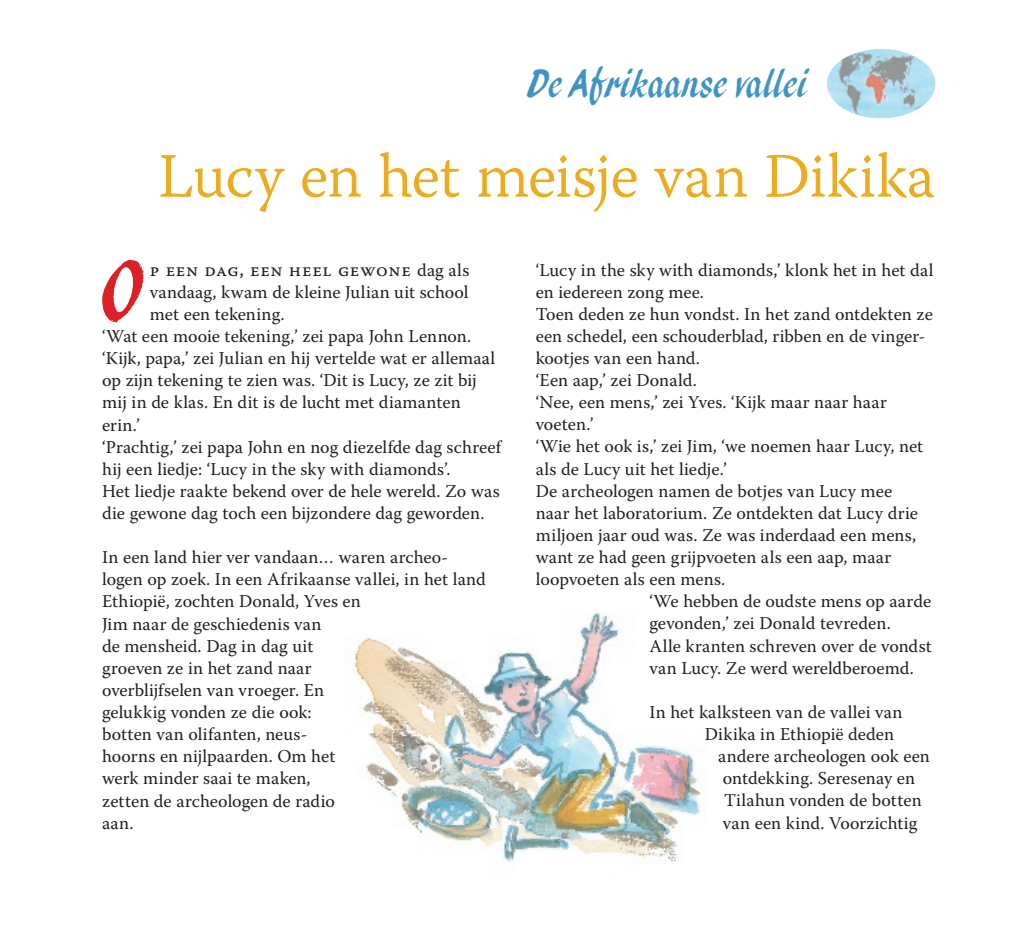
<style>
.page{position:relative;width:1012px;height:936px;background:#fff}
.page>*{position:absolute;margin:0;border:0;box-sizing:border-box;transform-origin:0 0}
.t1{font:italic 95.25px "Pendry Script Plain";color:#da2128}
.t2{font:63px "Warnock Pro Light Capt";letter-spacing:-.02em;color:#ebac20}
.t3{font:italic 45px "Pendry Script Plain";letter-spacing:.015em;color:#4094c4}
.t4{font:18px/22px "Warnock Pro";color:#231f20}
.t5{font:18px "Warnock Pro Capt";letter-spacing:.04em;color:#231f20}
.s1{font-family:"Warnock Pro"}
</style>
<div class="page">
<img style="left:354px;top:612px;width:347px;height:250px">
<img style="left:827px;top:49px;width:108px;height:69px">
<h3 class="t3" style="left:529px;top:60px;width:281px">De Afrikaanse vallei</h3>
<h2 class="t2" style="left:158px;top:138px;width:779px">Lucy en het meisje van Dikika</h2>
<h1 class="t1" style="left:102px;top:241px;width:45px">O</h1>
<p class="t5" style="left:150px;top:259px;width:321px">p een dag, een heel gewone <span class="s1">dag als</span></p>
<p class="t4" style="left:150px;top:280px;width:320px">vandaag, kwam de kleine Julian uit school</p>
<p class="t4" style="left:150px;top:303px;width:136px">met een tekening.</p>
<p class="t4" style="left:102px;top:325px;width:371px">‘Wat een mooie tekening,’ zei papa John Lennon.</p>
<p class="t4" style="left:102px;top:347px;width:395px">‘Kijk, papa,’ zei Julian en hij vertelde wat er allemaal</p>
<p class="t4" style="left:102px;top:369px;width:376px">op zijn tekening te zien was. ‘Dit is Lucy, ze zit bij</p>
<p class="t4" style="left:102px;top:391px;width:360px">mij in de klas. En dit is de lucht met diamanten</p>
<p class="t4" style="left:102px;top:413px;width:39px">erin.’</p>
<p class="t4" style="left:102px;top:435px;width:401px">‘Prachtig,’ zei papa John en nog diezelfde dag schreef</p>
<p class="t4" style="left:102px;top:457px;width:350px">hij een liedje: ‘Lucy in the sky with diamonds’.</p>
<p class="t4" style="left:102px;top:479px;width:399px">Het liedje raakte bekend over de hele wereld. Zo was</p>
<p class="t4" style="left:102px;top:501px;width:384px">die gewone dag toch een bijzondere dag geworden.</p>
<p class="t4" style="left:102px;top:546px;width:385px">In een land hier ver vandaan… waren archeo&shy;logen op zoek. In een Afrikaanse vallei, in het land<br>Ethiopië, zochten Donald, Yves en<br>Jim naar de geschiedenis van<br>de mensheid. Dag in dag uit<br>groeven ze in het zand naar<br>overblijfselen van vroeger. En<br>gelukkig vonden ze die ook:<br>botten van olifanten, neus-<br>hoorns en nijlpaarden. Om het<br>werk minder saai te maken,<br>zetten de archeologen de radio<br>aan.</p>
<p class="t4" style="left:536px;top:258px;width:399px">‘Lucy in the sky with diamonds,’ klonk het in het dal</p>
<p class="t4" style="left:536px;top:280px;width:170px">en iedereen zong mee.</p>
<p class="t4" style="left:536px;top:302px;width:399px">Toen deden ze hun vondst. In het zand ontdekten ze</p>
<p class="t4" style="left:536px;top:324px;width:391px">een schedel, een schouderblad, ribben en de vinger-</p>
<p class="t4" style="left:536px;top:347px;width:166px">kootjes van een hand.</p>
<p class="t4" style="left:536px;top:369px;width:163px">‘Een aap,’ zei Donald.</p>
<p class="t4" style="left:536px;top:391px;width:353px">‘Nee, een mens,’ zei Yves. ‘Kijk maar naar haar</p>
<p class="t4" style="left:536px;top:413px;width:59px">voeten.’</p>
<p class="t4" style="left:536px;top:435px;width:389px">‘Wie het ook is,’ zei Jim, ‘we noemen haar Lucy, net</p>
<p class="t4" style="left:536px;top:457px;width:192px">als de Lucy uit het liedje.’</p>
<p class="t4" style="left:536px;top:479px;width:358px">De archeologen namen de botjes van Lucy mee</p>
<p class="t4" style="left:536px;top:501px;width:384px">naar het laboratorium. Ze ontdekten dat Lucy drie</p>
<p class="t4" style="left:536px;top:523px;width:382px">miljoen jaar oud was. Ze was inderdaad een mens,</p>
<p class="t4" style="left:536px;top:546px;width:357px">want ze had geen grijpvoeten als een aap, maar</p>
<p class="t4" style="left:536px;top:568px;width:191px">loopvoeten als een mens.</p>
<p class="t4" style="left:649px;top:590px;width:283px">‘We hebben de oudste mens op aarde</p>
<p class="t4" style="left:649px;top:612px;width:243px">gevonden,’ zei Donald tevreden.</p>
<p class="t4" style="left:649px;top:634px;width:284px">Alle kranten schreven over de vondst</p>
<p class="t4" style="left:649px;top:656px;width:266px">van Lucy. Ze werd wereldberoemd.</p>
<p class="t4" style="left:649px;top:700px;width:254px">In het kalksteen van de vallei van</p>
<p class="t4" style="left:705px;top:722px;width:191px">Dikika in Ethiopië deden</p>
<p class="t4" style="left:718px;top:744px;width:213px">andere archeologen ook een</p>
<p class="t4" style="left:723px;top:767px;width:194px">ontdekking. Seresenay en</p>
<p class="t4" style="left:724px;top:789px;width:199px">Tilahun vonden de botten</p>
<p class="t4" style="left:723px;top:811px;width:196px">van een kind. Voorzichtig</p>
</div>
